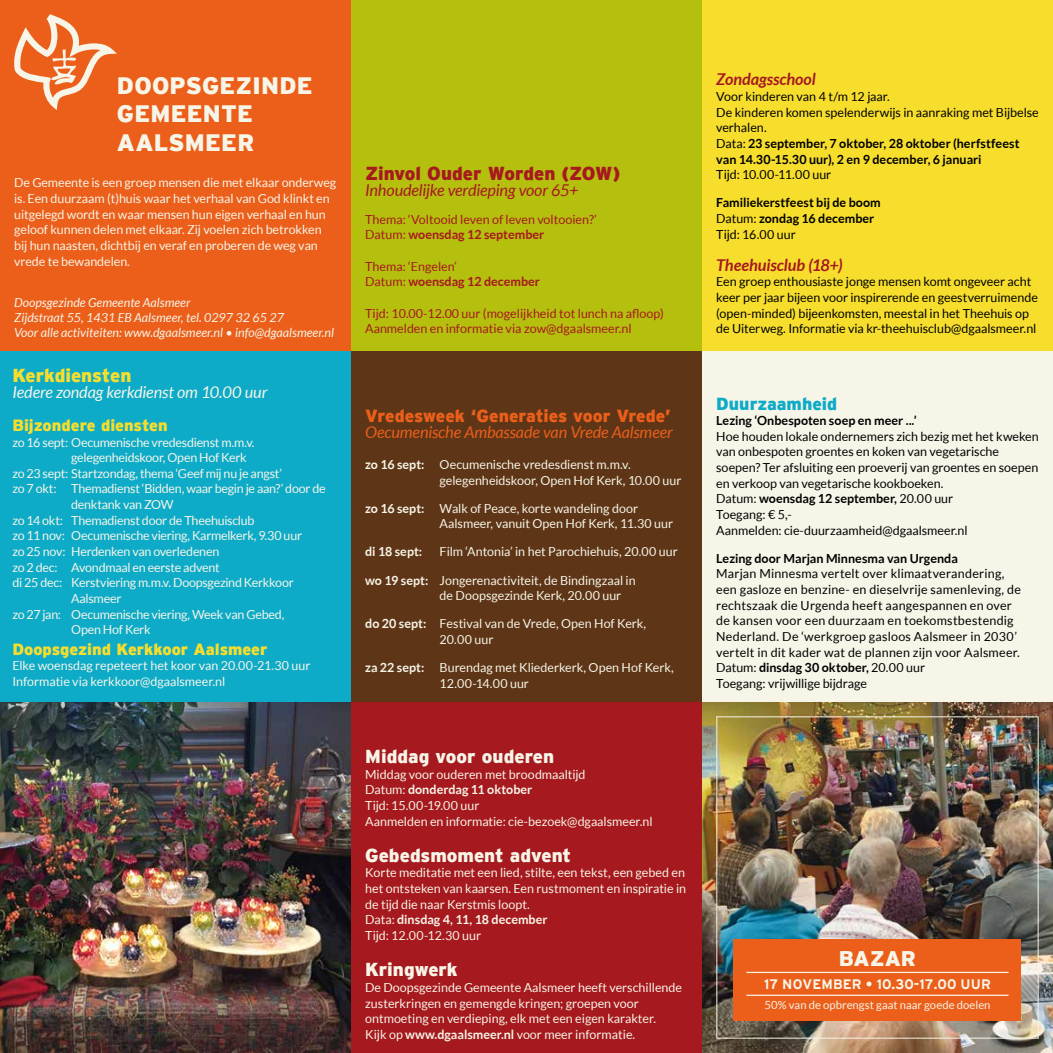
<style>
.page{position:relative;width:1053px;height:1053px;background:#fff}
.page>*{position:absolute;margin:0;border:0;box-sizing:border-box;transform-origin:0 0}
.t1{font:900 23.75px/28.5px "Interstate";letter-spacing:.01em;color:#f7f5e8}
.t2{font:900 21.25px "Interstate";letter-spacing:-.005em;color:#f7f5e8}
.t3{font:900 18.75px "Interstate";color:#f7f5e8}
.t4{font:900 18.75px "Interstate";color:#a6191e}
.t5{font:900 18.75px "Interstate";letter-spacing:-.005em;color:#f7de2d}
.t6{font:900 17.5px "Interstate";letter-spacing:-.005em;color:#eb5f1a}
.t7{font:900 17.5px "Interstate";color:#0eabc8}
.t8{font:900 16.25px "Interstate";color:#f7de2d}
.t9{font:italic 16.25px "Lato";letter-spacing:-.01em;color:#eb5f1a}
.t10{font:italic 16.25px "Lato";letter-spacing:-.01em;color:#f7f5e8}
.t11{font:italic 700 16.25px "Lato";letter-spacing:-.005em;color:#a6191e}
.t12{font:italic 16.25px "Lato";letter-spacing:-.01em;color:#a6191e}
.t13{font:700 13.75px "Interstate";letter-spacing:.005em;color:#f7f5e8}
.t14{font:12.5px/15.6px "Lato";letter-spacing:-.005em;color:#f7f5e8}
.t15{font:12.5px/15.6px "Lato";color:#000}
.t16{font:12.5px/15.6px "Lato";letter-spacing:.02em;color:#000}
.t17{font:12.5px/15.6px "Lato";color:#a6191e}
.t18{font:italic 12.5px/15px "Lato";color:#f7f5e8}
.t19{font:700 12.5px/15.6px "Lato";letter-spacing:.005em;color:#000}
.t20{font:700 12.5px "Lato";color:#f7f5e8}
.t21{font:11.25px "Lato";letter-spacing:.005em;color:#f7f5e8}
.s1{font-weight:700}
.s2{font-weight:400}
</style>
<div class="page">
<div style="left:702px;top:0;width:350px;height:351px;background:#f7de2d"></div>
<div style="left:0;top:351px;width:351px;height:351px;background:#0eabc8"></div>
<div style="left:0;top:0;width:351px;height:351px;background:#eb5f1a"></div>
<div style="left:351px;top:702px;width:351px;height:350px;background:#a6191e"></div>
<svg style="left:14px;top:14px;width:103px;height:96px"></svg>
<div style="left:702px;top:351px;width:350px;height:351px;background:#f7f5e8"></div>
<div style="left:351px;top:0;width:351px;height:351px;background:#b5bf0e"></div>
<div style="left:351px;top:351px;width:351px;height:351px;background:#5e3617"></div>
<img style="left:0;top:702px;width:351px;height:350px">
<img style="left:702px;top:702px;width:350px;height:350px">
<div style="left:716px;top:716px;width:322px;height:322px;border:1px solid #f7f5e8"></div>
<div style="left:733px;top:939px;width:287px;height:81px;background:#eb5f1a"></div>
<hr style="left:746px;top:994px;width:262px;height:1px;background:#f7f5e8">
<hr style="left:746px;top:971px;width:262px;height:1px;background:#f7f5e8">
<h1 class="t1" style="left:117px;top:71px;width:197px">DOOPSGEZINDE<br>GEMEENTE<br>AALSMEER</h1>
<p class="t14" style="left:14px;top:175px;width:323px">De Gemeente is een groep mensen die met elkaar onderweg is. Een duurzaam (t)huis waar het verhaal van God klinkt en uitgelegd wordt en waar mensen hun eigen verhaal en hun geloof kunnen delen met elkaar. Zij voelen zich betrokken bij hun naasten, dichtbij en veraf en proberen de weg van vrede te bewandelen.</p>
<p class="t18" style="left:14px;top:295px;width:321px">Doopsgezinde Gemeente Aalsmeer<br>Zijdstraat 55, 1431 EB Aalsmeer, tel. 0297 32 65 27<br>Voor alle activiteiten: www.dgaalsmeer.nl • info@dgaalsmeer.nl</p>
<h3 class="t5" style="left:12px;top:365px;width:121px">Kerkdiensten</h3>
<h3 class="t10" style="left:12px;top:383px;width:256px">Iedere zondag kerkdienst om 10.00 uur</h3>
<h3 class="t8" style="left:12px;top:416px;width:157px">Bijzondere diensten</h3>
<p class="t14" style="left:12px;top:434px;width:244px">zo 16 sept: Oecumenische vredesdienst m.m.v.</p>
<p class="t14" style="left:71px;top:449px;width:177px">gelegenheidskoor, Open Hof Kerk</p>
<p class="t14" style="left:12px;top:465px;width:271px">zo 23 sept: Startzondag, thema ‘Geef mij nu je angst’</p>
<p class="t14" style="left:12px;top:481px;width:315px">zo 7 okt: Themadienst ‘Bidden, waar begin je aan?’ door de</p>
<p class="t14" style="left:71px;top:496px;width:104px">denktank van ZOW</p>
<p class="t14" style="left:12px;top:512px;width:243px">zo 14 okt: Themadienst door de Theehuisclub</p>
<p class="t14" style="left:12px;top:528px;width:291px">zo 11 nov: Oecumenische viering, Karmelkerk, 9.30 uur</p>
<p class="t14" style="left:12px;top:543px;width:208px">zo 25 nov: Herdenken van overledenen</p>
<p class="t14" style="left:12px;top:559px;width:209px">zo 2 dec: Avondmaal en eerste advent</p>
<p class="t14" style="left:12px;top:574px;width:283px">di 25 dec: Kerstviering m.m.v. Doopsgezind Kerkkoor</p>
<p class="t14" style="left:71px;top:590px;width:52px">Aalsmeer</p>
<p class="t14" style="left:12px;top:606px;width:273px">zo 27 jan: Oecumenische viering, Week van Gebed,</p>
<p class="t14" style="left:71px;top:621px;width:81px">Open Hof Kerk</p>
<h3 class="t8" style="left:12px;top:639px;width:256px">Doopsgezind Kerkkoor Aalsmeer</h3>
<p class="t14" style="left:12px;top:658px;width:299px">Elke woensdag repeteert het koor van 20.00-21.30 uur<br>Informatie via kerkkoor@dgaalsmeer.nl</p>
<h3 class="t4" style="left:365px;top:163px;width:257px">Zinvol Ouder Worden (ZOW)</h3>
<h3 class="t12" style="left:365px;top:181px;width:215px">Inhoudelijke verdieping voor 65+</h3>
<p class="t17" style="left:365px;top:211px;width:233px">Thema: ‘Voltooid leven of leven voltooien?’<br>Datum: <span class="s1">woensdag 12 september</span></p>
<p class="t17" style="left:365px;top:258px;width:176px">Thema: ‘Engelen’<br>Datum: <span class="s1">woensdag 12 december</span></p>
<p class="t17" style="left:365px;top:305px;width:300px">Tijd: 10.00-12.00 uur (mogelijkheid tot lunch na afloop)<br>Aanmelden en informatie via zow@dgaalsmeer.nl</p>
<h3 class="t6" style="left:365px;top:406px;width:307px">Vredesweek ‘Generaties voor Vrede’</h3>
<h3 class="t9" style="left:365px;top:422px;width:309px">Oecumenische Ambassade van Vrede Aalsmeer</h3>
<p class="t14" style="left:439px;top:456px;width:243px;text-indent:-74px"><span class="s1">zo 16 sept:</span> Oecumenische vredesdienst m.m.v. gelegenheidskoor, Open Hof Kerk, 10.00 uur</p>
<p class="t14" style="left:439px;top:500px;width:235px;text-indent:-74px"><span class="s1">zo 16 sept:</span> Walk of Peace, korte wandeling door<br>Aalsmeer, vanuit Open Hof Kerk, 11.30 uur</p>
<p class="t20" style="left:365px;top:544px;width:59px">di 18 sept:</p>
<p class="t14" style="left:439px;top:544px;width:240px">Film ‘Antonia’ in het Parochiehuis, 20.00 uur</p>
<p class="t14" style="left:439px;top:572px;width:197px;text-indent:-74px"><span class="s1">wo 19 sept:</span> Jongerenactiviteit, de Bindingzaal in de Doopsgezinde Kerk, 20.00 uur</p>
<p class="t14" style="left:439px;top:616px;width:208px;text-indent:-74px"><span class="s1">do 20 sept:</span> Festival van de Vrede, Open Hof Kerk,<br>20.00 uur</p>
<p class="t14" style="left:439px;top:659px;width:236px;text-indent:-74px"><span class="s1">za 22 sept:</span> Burendag met Kliederkerk, Open Hof Kerk,<br>12.00-14.00 uur</p>
<h3 class="t3" style="left:365px;top:745px;width:190px">Middag voor ouderen</h3>
<p class="t14" style="left:365px;top:766px;width:289px">Middag voor ouderen met broodmaaltijd<br>Datum: <span class="s1">donderdag 11 oktober<br></span>Tijd: 15.00-19.00 uur<br>Aanmelden en informatie: cie-bezoek@dgaalsmeer.nl</p>
<h3 class="t3" style="left:365px;top:844px;width:207px">Gebedsmoment advent</h3>
<p class="t14" style="left:365px;top:865px;width:322px">Korte meditatie met een lied, stilte, een tekst, een gebed en het ontsteken van kaarsen. Een rustmoment en inspiratie in de tijd die naar Kerstmis loopt.<br>Data: <span class="s1">dinsdag 4, 11, 18 december<br></span>Tijd: 12.00-12.30 uur</p>
<h3 class="t3" style="left:365px;top:958px;width:94px">Kringwerk</h3>
<p class="t14" style="left:365px;top:979px;width:318px">De Doopsgezinde Gemeente Aalsmeer heeft verschillende zusterkringen en gemengde kringen; groepen voor ontmoeting en verdieping, elk met een eigen karakter.<br>Kijk op <span class="s1">www.dgaalsmeer.nl</span> voor meer informatie.</p>
<h3 class="t11" style="left:716px;top:70px;width:101px">Zondagsschool</h3>
<p class="t15" style="left:716px;top:89px;width:324px">Voor kinderen van 4 t/m 12 jaar.<br>De kinderen komen spelenderwijs in aanraking met Bijbelse verhalen.<br>Data: <span class="s1">23 september, 7 oktober, 28 oktober (herfstfeest van 14.30-15.30 uur), 2 en 9 december, 6 januari</span></p>
<p class="t15" style="left:716px;top:167px;width:117px">Tijd: 10.00-11.00 uur</p>
<p class="t19" style="left:716px;top:195px;width:166px">Familiekerstfeest bij de boom<br><span class="s2">Datum:</span> zondag 16 december<br><span class="s2">Tijd: 16.00 uur</span></p>
<h3 class="t11" style="left:716px;top:255px;width:128px">Theehuisclub (18+)</h3>
<p class="t15" style="left:716px;top:274px;width:323px">Een groep enthousiaste jonge mensen komt ongeveer acht keer per jaar bijeen voor inspirerende en geestverruimende (open-minded) bijeenkomsten, meestal in het Theehuis op de Uiterweg. Informatie via kr-theehuisclub@dgaalsmeer.nl</p>
<h3 class="t7" style="left:716px;top:393px;width:122px">Duurzaamheid</h3>
<p class="t19" style="left:716px;top:412px;width:202px">Lezing ‘Onbespoten soep en meer ...’</p>
<p class="t15" style="left:716px;top:428px;width:324px">Hoe houden lokale ondernemers zich bezig met het kweken van onbespoten groentes en koken van vegetarische soepen? Ter afsluiting een proeverij van groentes en soepen en verkoop van vegetarische kookboeken.<br>Datum: <span class="s1">woensdag 12 september,</span> 20.00 uur<br>Toegang: € 5,-<br>Aanmelden: cie-duurzaamheid@dgaalsmeer.nl</p>
<p class="t19" style="left:716px;top:550px;width:243px">Lezing door Marjan Minnesma van Urgenda</p>
<p class="t16" style="left:716px;top:566px;width:306px">Marjan Minnesma vertelt over klimaatverandering, een gasloze en benzine- en dieselvrije samenleving, de rechtszaak die Urgenda heeft aangespannen en over de kansen voor een duurzaam en toekomstbestendig Nederland. De ‘werkgroep gasloos Aalsmeer in 2030’ vertelt in dit kader wat de plannen zijn voor Aalsmeer.<br>Datum: <span class="s1">dinsdag 30 oktober,</span> 20.00 uur<br>Toegang: vrijwillige bijdrage</p>
<h2 class="t2" style="left:838px;top:946px;width:79px">BAZAR</h2>
<p class="t13" style="left:764px;top:976px;width:228px">17 NOVEMBER • 10.30-17.00 UUR</p>
<p class="t21" style="left:764px;top:998px;width:227px">50% van de opbrengst gaat naar goede doelen</p>
</div>
